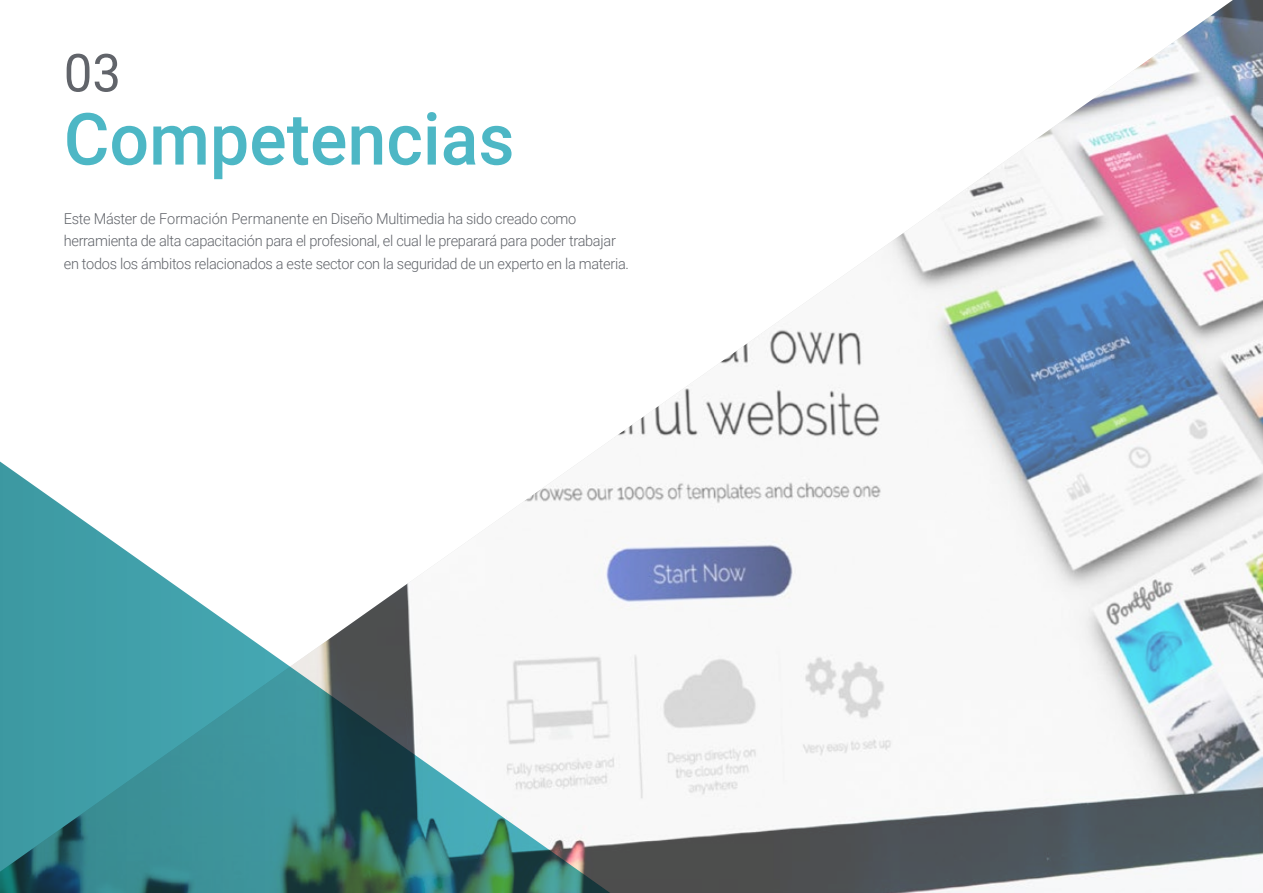
<style>
.page{position:relative;width:1263px;height:893px;background:#fff}
.page>*{position:absolute;margin:0;border:0;box-sizing:border-box;transform-origin:0 0}
.t1{font:500 72px "Roboto";color:#4db7c5}
.t2{font:52.5px "Roboto";color:#61646a}
.t3{font:300 15px/22.5px "Roboto";letter-spacing:-.02em;color:#61646a}
</style>
<div class="page">
<img style="left:604px;top:0;width:659px;height:893px">
<svg style="left:0;top:446px;width:640px;height:447px"></svg>
<h2 class="t2" style="left:64px;top:36px;width:59px">03</h2>
<h1 class="t1" style="left:64px;top:89px;width:452px">Competencias</h1>
<p class="t3" style="left:64px;top:207px;width:567px">Este Máster de Formación Permanente en Diseño Multimedia ha sido creado como herramienta de alta capacitación para el profesional, el cual le preparará para poder trabajar en todos los ámbitos relacionados a este sector con la seguridad de un experto en la materia.</p>
</div>
